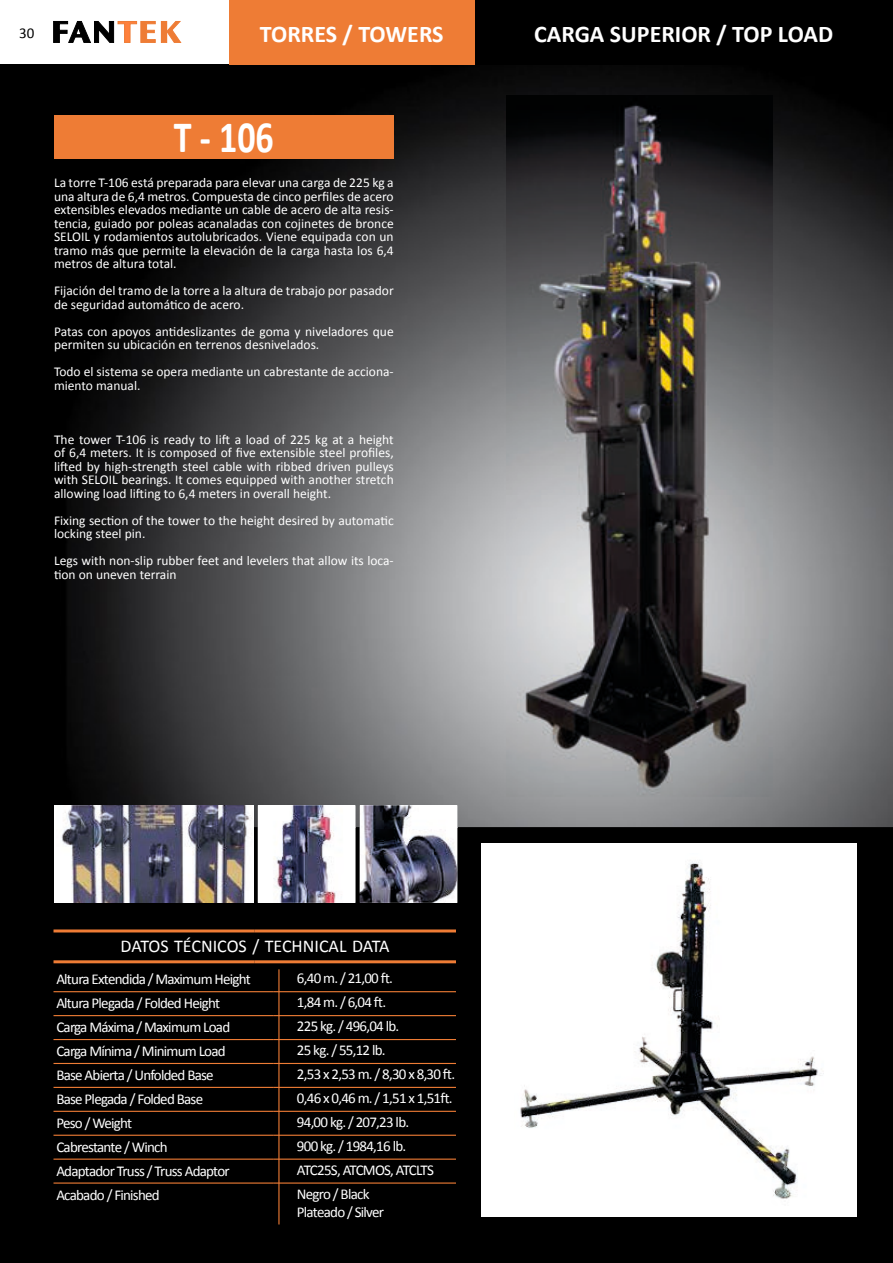
<style>
.page{position:relative;width:893px;height:1263px;background:#fff}
.page>*{position:absolute;margin:0;border:0;box-sizing:border-box;transform-origin:0 0}
.t1{font:700 45px "Calibri";color:#fff;scale:.8 1}
.t2{font:700 24px "Calibri";color:#fff}
.t3{font:18px "Calibri";color:#fff}
.t4{font:15px/24px "Calibri";letter-spacing:-.05em;color:#fff}
.t5{font:15px "Calibri";color:#000}
.t6{font:13.5px/13.5px "Calibri";color:#fff}
</style>
<div class="page">
<div style="left:0;top:64px;width:893px;height:1199px;background:#000"></div>
<img style="left:54px;top:64px;width:839px;height:763px">
<div style="left:54px;top:116px;width:340px;height:43px;background:#ee7c35"></div>
<div style="left:481px;top:843px;width:376px;height:373px;background:#fff"></div>
<div style="left:474px;top:0;width:419px;height:64px;background:#000"></div>
<div style="left:229px;top:0;width:245px;height:64px;background:#ee7c35"></div>
<div style="left:161px;top:21px;width:6px;height:21px;background:#ee7c35"></div>
<svg style="left:166px;top:21px;width:15px;height:22px"></svg>
<svg style="left:53px;top:21px;width:103px;height:22px"></svg>
<img style="left:506px;top:95px;width:266px;height:702px">
<img style="left:520px;top:861px;width:304px;height:338px">
<img style="left:56px;top:805px;width:198px;height:98px">
<svg style="left:356px;top:805px;width:1px;height:22px"></svg>
<img style="left:258px;top:805px;width:98px;height:98px">
<img style="left:457px;top:827px;width:1px;height:76px">
<svg style="left:457px;top:805px;width:1px;height:22px"></svg>
<img style="left:360px;top:805px;width:97px;height:98px">
<hr style="left:255px;top:960px;width:201px;height:3px;background:#ee7c35">
<hr style="left:54px;top:960px;width:201px;height:3px;background:#ee7c35">
<hr style="left:54px;top:1015px;width:219px;height:1px;background:#ee7c35">
<hr style="left:273px;top:1015px;width:183px;height:1px;background:#ee7c35">
<hr style="left:54px;top:1039px;width:219px;height:1px;background:#ee7c35">
<hr style="left:273px;top:1039px;width:183px;height:1px;background:#ee7c35">
<hr style="left:54px;top:1063px;width:219px;height:1px;background:#ee7c35">
<hr style="left:273px;top:1063px;width:183px;height:1px;background:#ee7c35">
<hr style="left:54px;top:1087px;width:219px;height:1px;background:#ee7c35">
<hr style="left:273px;top:1087px;width:183px;height:1px;background:#ee7c35">
<hr style="left:54px;top:1111px;width:219px;height:1px;background:#ee7c35">
<hr style="left:54px;top:1135px;width:219px;height:1px;background:#ee7c35">
<hr style="left:273px;top:1135px;width:183px;height:1px;background:#ee7c35">
<hr style="left:54px;top:1158px;width:219px;height:2px;background:#ee7c35">
<hr style="left:273px;top:1158px;width:183px;height:2px;background:#ee7c35">
<hr style="left:54px;top:1182px;width:219px;height:1px;background:#ee7c35">
<hr style="left:273px;top:1182px;width:183px;height:1px;background:#ee7c35">
<hr style="left:255px;top:929px;width:201px;height:3px;background:#ee7c35">
<hr style="left:54px;top:929px;width:201px;height:3px;background:#ee7c35">
<hr style="left:54px;top:991px;width:219px;height:1px;background:#ee7c35">
<hr style="left:273px;top:991px;width:183px;height:1px;background:#ee7c35">
<hr style="left:273px;top:1111px;width:183px;height:1px;background:#ee7c35">
<hr style="left:278px;top:969px;width:1px;height:255px;background:#ee7c35">
<p class="t5" style="left:19px;top:23px;width:17px">30</p>
<h2 class="t2" style="left:260px;top:19px;width:185px">TORRES / TOWERS</h2>
<h2 class="t2" style="left:534px;top:19px;width:301px">CARGA SUPERIOR / TOP LOAD</h2>
<h1 class="t1" style="left:174px;top:108px;width:126px">T - 106</h1>
<p class="t6" style="left:54px;top:176px;width:341px;text-align:justify">La torre T-106 está preparada para elevar una carga de 225 kg a una altura de 6,4 metros. Compuesta de cinco perfiles de acero extensibles elevados mediante un cable de acero de alta resis&shy;tencia, guiado por poleas acanaladas con cojinetes de bronce SELOIL y rodamientos autolubricados. Viene equipada con un tramo más que permite la elevación de la carga hasta los 6,4 metros de altura total.</p>
<p class="t6" style="left:54px;top:284px;width:341px">Fijación del tramo de la torre a la altura de trabajo por pasador de seguridad automático de acero.</p>
<p class="t6" style="left:54px;top:324px;width:341px">Patas con apoyos antideslizantes de goma y niveladores que permiten su ubicación en terrenos desnivelados.</p>
<p class="t6" style="left:54px;top:365px;width:341px">Todo el sistema se opera mediante un cabrestante de acciona&shy;miento manual.</p>
<p class="t6" style="left:54px;top:432px;width:341px;text-align:justify">The tower T-106 is ready to lift a load of 225 kg at a height of 6,4 meters. It is composed of five extensible steel profiles, lifted by high-strength steel cable with ribbed driven pulleys with SELOIL bearings. It comes equipped with another stretch allowing load lifting to 6,4 meters in overall height.</p>
<p class="t6" style="left:54px;top:513px;width:341px">Fixing section of the tower to the height desired by automatic locking steel pin.</p>
<p class="t6" style="left:54px;top:554px;width:341px">Legs with non-slip rubber feet and levelers that allow its loca&shy;tion on uneven terrain</p>
<h3 class="t3" style="left:121px;top:934px;width:271px">DATOS TÉCNICOS / TECHNICAL DATA</h3>
<p class="t4" style="left:297px;top:966px;width:160px">6,40 m. / 21,00 ft.<br>1,84 m. / 6,04 ft.<br>225 kg. / 496,04 lb.<br>25 kg. / 55,12 lb.<br>2,53 x 2,53 m. / 8,30 x 8,30 ft.<br>0,46 x 0,46 m. / 1,51 x 1,51ft.<br>94,00 kg. / 207,23 lb.<br>900 kg. / 1984,16 lb.<br>ATC25S, ATCMOS, ATCLTS<br>Negro / Black</p>
<p class="t4" style="left:297px;top:1200px;width:89px">Plateado / Silver</p>
<p class="t4" style="left:56px;top:967px;width:196px">Altura Extendida / Maximum Height<br>Altura Plegada / Folded Height<br>Carga Máxima / Maximum Load<br>Carga Mínima / Minimum Load<br>Base Abierta / Unfolded Base<br>Base Plegada / Folded Base<br>Peso / Weight<br>Cabrestante / Winch<br>Adaptador Truss / Truss Adaptor<br>Acabado / Finished</p>
</div>
